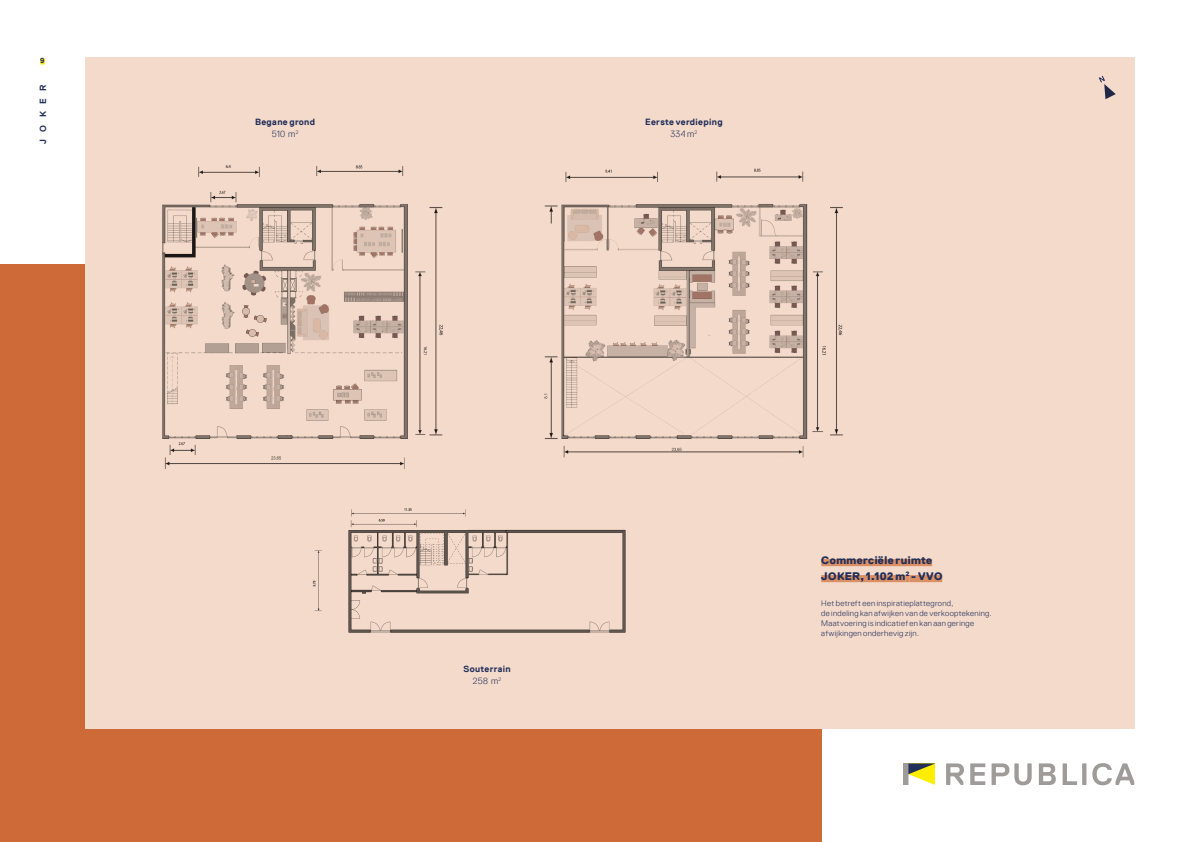
<style>
.page{position:relative;width:1191px;height:842px;background:#fff}
.page>*{position:absolute;margin:0;border:0;box-sizing:border-box;transform-origin:0 0}
.t1{font:800 11px/16px "Replica Pro TT";letter-spacing:.04em;color:#212f5b}
.t2{font:700 9px/12px "Replica Pro TT";letter-spacing:.04em;color:#212f5b;text-align:center}
.t3{font:300 8px/10px "Replica Pro TT";letter-spacing:.04em;color:#212f5b}
.t4{font:700 7.5px "Replica Pro TT";color:#212f5b}
.s1{font-weight:300}
</style>
<div class="page">
<div style="left:0;top:265px;width:821px;height:577px;background:#ce6a38"></div>
<svg style="left:40px;top:59px;width:5px;height:6px"></svg>
<div style="left:85px;top:57px;width:1049px;height:672px;background:#f4daca"></div>
<div style="left:821px;top:559px;width:111px;height:7px;background:#da8f65"></div>
<div style="left:821px;top:575px;width:84px;height:7px;background:#da8f65"></div>
<svg style="left:905px;top:575px;width:4px;height:7px"></svg>
<div style="left:909px;top:575px;width:33px;height:7px;background:#da8f65"></div>
<svg style="left:1098px;top:76px;width:17px;height:23px"></svg>
<div style="left:903px;top:763px;width:5px;height:22px;background:#9e9b98"></div>
<svg style="left:908px;top:763px;width:27px;height:22px"></svg>
<svg style="left:946px;top:763px;width:188px;height:22px"></svg>
<img style="left:162px;top:165px;width:681px;height:304px">
<img style="left:348px;top:508px;width:278px;height:125px">
<img style="left:312px;top:550px;width:10px;height:61px">
<p class="t4" style="left:40px;top:56px;width:6px">9</p>
<p class="t2" style="left:37px;top:144px;width:60px;rotate:-90deg">JOKER</p>
<p class="t2" style="left:255px;top:116px;width:62px">Begane grond<br><span class="s1">510 m</span><sup>2</sup></p>
<p class="t2" style="left:645px;top:116px;width:79px">Eerste verdieping<br><span class="s1">334 m</span><sup>2</sup></p>
<p class="t2" style="left:463px;top:663px;width:49px">Souterrain<br><span class="s1">258 m</span><sup>2</sup></p>
<h1 class="t1" style="left:821px;top:552px;width:123px">Commerciële ruimte<br>JOKER, 1.102 m<sup>2</sup> - VVO</h1>
<p class="t3" style="left:821px;top:598px;width:172px">Het betreft een inspiratieplattegrond,<br>de indeling kan afwijken van de verkooptekening.<br>Maatvoering is indicatief en kan aan geringe afwijkingen onderhevig zijn.</p>
</div>
